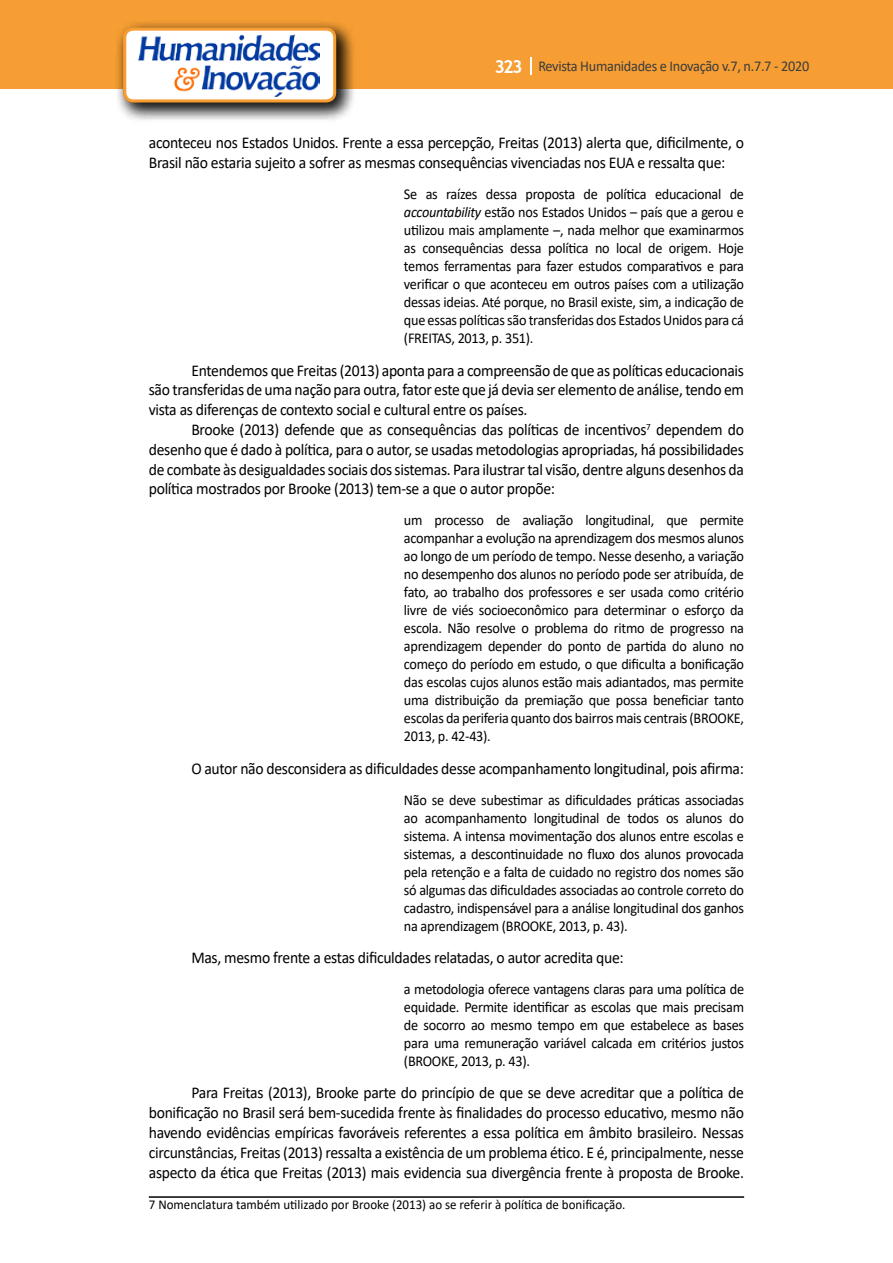
<style>
.page{position:relative;width:893px;height:1263px;background:#fff}
.page>*{position:absolute;margin:0;border:0;box-sizing:border-box;transform-origin:0 0}
.t1{font:16.5px/19.8px "Calibri";letter-spacing:-.02em;color:#000;text-align:justify;scale:.95 1}
.t2{font:15px/18px "Calibri";letter-spacing:-.02em;color:#000;text-align:justify;scale:.95 1}
.t3{font:15px "Calibri";letter-spacing:-.02em;color:#3c3c3b;scale:.95 1}
.t4{font:13.5px "Calibri";color:#000;scale:.96 1}
.s1{font-family:"Trebuchet MS";font-weight:700;font-size:18px;color:#fff}
.s2{font-style:italic}
</style>
<div class="page">
<div style="left:0;top:0;width:893px;height:88px;background:#f69e34"></div>
<svg style="left:530px;top:57px;width:2px;height:18px"></svg>
<div style="left:115px;top:19px;width:241px;height:103px;background:#000;opacity:.75"></div>
<div style="left:125px;top:29px;width:210px;height:72px;background:#fff;border-radius:9px"></div>
<img style="left:139px;top:35px;width:180px;height:62px">
<div style="left:123px;top:28px;width:213px;height:74px;border:3px solid #f69e34;border-radius:9px"></div>
<hr style="left:149px;top:1196px;width:595px;height:2px;background:#000">
<p class="t3" style="left:495px;top:56px;width:333px"><span class="s1">323</span> Revista Humanidades e Inovação v.7, n.7.7 - 2020</p>
<p class="t1" style="left:149px;top:133px;width:628px">aconteceu nos Estados Unidos. Frente a essa percepção, Freitas (2013) alerta que, dificilmente, o<br>Brasil não estaria sujeito a sofrer as mesmas consequências vivenciadas nos EUA e ressalta que:</p>
<p class="t2" style="left:404px;top:185px;width:360px">Se as raízes dessa proposta de política educacional de <span class="s2">accountability</span> estão nos Estados Unidos – país que a gerou e utilizou mais amplamente <span class="s2">–</span>, nada melhor que examinarmos as consequências dessa política no local de origem. Hoje temos ferramentas para fazer estudos comparativos e para verificar o que aconteceu em outros países com a utilização dessas ideias. Até porque, no Brasil existe, sim, a indicação de que essas políticas são transferidas dos Estados Unidos para cá (FREITAS, 2013, p. 351).</p>
<p class="t1" style="left:149px;top:360px;width:628px;text-indent:43px">Entendemos que Freitas (2013) aponta para a compreensão de que as políticas educacionais são transferidas de uma nação para outra, fator este que já devia ser elemento de análise, tendo em vista as diferenças de contexto social e cultural entre os países.</p>
<p class="t1" style="left:149px;top:419px;width:628px;text-indent:43px">Brooke (2013) defende que as consequências das políticas de incentivos<sup>7</sup> dependem do desenho que é dado à política, para o autor, se usadas metodologias apropriadas, há possibilidades de combate às desigualdades sociais dos sistemas. Para ilustrar tal visão, dentre alguns desenhos da política mostrados por Brooke (2013) tem-se a que o autor propõe:</p>
<p class="t2" style="left:404px;top:511px;width:360px">um processo de avaliação longitudinal, que permite acompanhar a evolução na aprendizagem dos mesmos alunos ao longo de um período de tempo. Nesse desenho, a variação no desempenho dos alunos no período pode ser atribuída, de fato, ao trabalho dos professores e ser usada como critério livre de viés socioeconômico para determinar o esforço da escola. Não resolve o problema do ritmo de progresso na aprendizagem depender do ponto de partida do aluno no começo do período em estudo, o que dificulta a bonificação das escolas cujos alunos estão mais adiantados, mas permite uma distribuição da premiação que possa beneficiar tanto escolas da periferia quanto dos bairros mais centrais (BROOKE, 2013, p. 42-43).</p>
<p class="t1" style="left:191px;top:758px;width:583px">O autor não desconsidera as dificuldades desse acompanhamento longitudinal, pois afirma:</p>
<p class="t2" style="left:404px;top:790px;width:359px">Não se deve subestimar as dificuldades práticas associadas ao acompanhamento longitudinal de todos os alunos do sistema. A intensa movimentação dos alunos entre escolas e sistemas, a descontinuidade no fluxo dos alunos provocada pela retenção e a falta de cuidado no registro dos nomes são só algumas das dificuldades associadas ao controle correto do cadastro, indispensável para a análise longitudinal dos ganhos na aprendizagem (BROOKE, 2013, p. 43).</p>
<p class="t1" style="left:191px;top:947px;width:457px">Mas, mesmo frente a estas dificuldades relatadas, o autor acredita que:</p>
<p class="t2" style="left:404px;top:979px;width:360px">a metodologia oferece vantagens claras para uma política de equidade. Permite identificar as escolas que mais precisam de socorro ao mesmo tempo em que estabelece as bases para uma remuneração variável calcada em critérios justos (BROOKE, 2013, p. 43).</p>
<p class="t1" style="left:149px;top:1082px;width:628px;text-indent:43px">Para Freitas (2013), Brooke parte do princípio de que se deve acreditar que a política de bonificação no Brasil será bem-sucedida frente às finalidades do processo educativo, mesmo não havendo evidências empíricas favoráveis referentes a essa política em âmbito brasileiro. Nessas circunstâncias, Freitas (2013) ressalta a existência de um problema ético. E é, principalmente, nesse aspecto da ética que Freitas (2013) mais evidencia sua divergência frente à proposta de Brooke.</p>
<p class="t4" style="left:149px;top:1195px;width:498px">7 Nomenclatura também utilizado por Brooke (2013) ao se referir à política de bonificação.</p>
</div>
